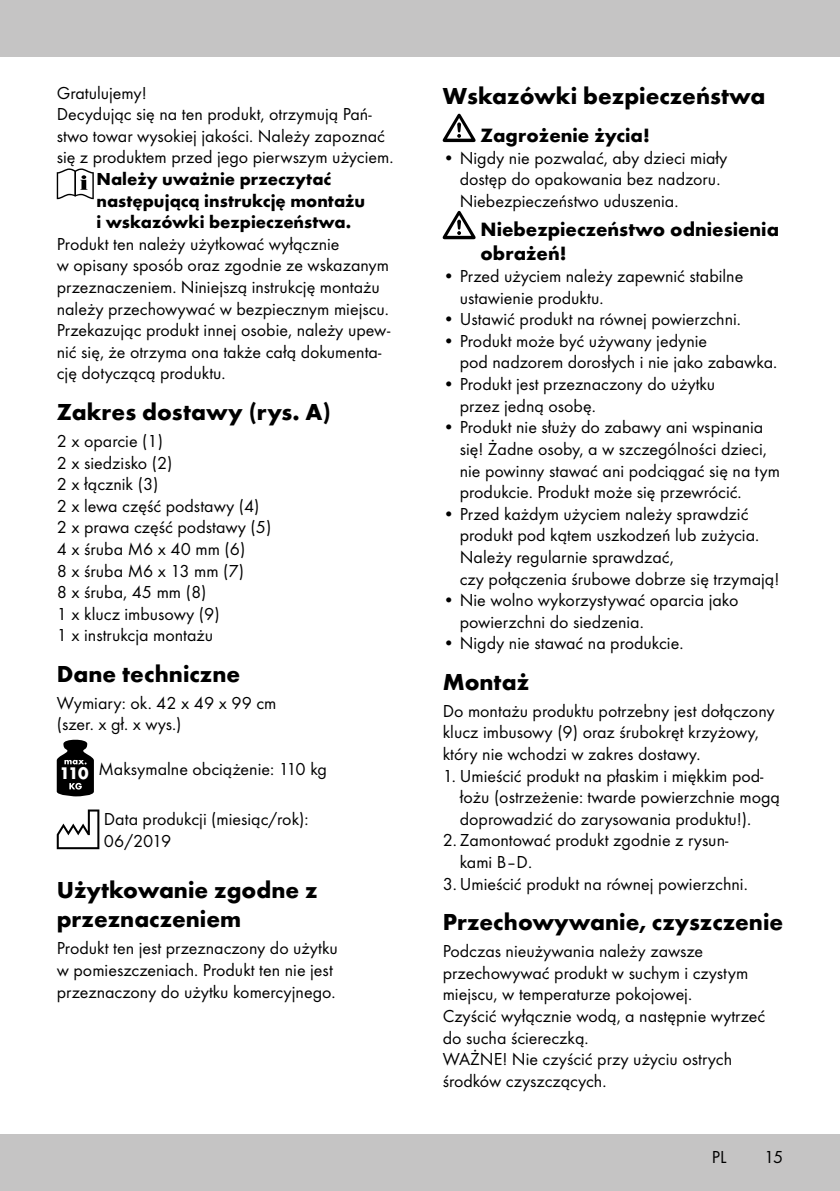
<style>
.page{position:relative;width:840px;height:1191px;background:#fff}
.page>*{position:absolute;margin:0;border:0;box-sizing:border-box;transform-origin:0 0}
.t1{font:700 24px/28.8px "Futura TOT";color:#000}
.t2{font:700 20px/24px "Futura TOT";color:#000}
.t3{font:18px/21.6px "Futura TOT Boo";color:#000}
.t4{font:700 18px/21.6px "Futura TOT";color:#000}
</style>
<div class="page">
<div style="left:0;top:1134px;width:839px;height:57px;background:#c5c4c4"></div>
<div style="left:0;top:0;width:839px;height:57px;background:#c5c4c4"></div>
<svg style="left:57px;top:168px;width:37px;height:31px"></svg>
<svg style="left:57px;top:739px;width:37px;height:57px"></svg>
<svg style="left:57px;top:809px;width:42px;height:40px"></svg>
<svg style="left:442px;top:114px;width:33px;height:28px"></svg>
<svg style="left:442px;top:211px;width:33px;height:28px"></svg>
<p class="t3" style="left:57px;top:82px;width:338px">Gratulujemy!<br>Decydując się na ten produkt, otrzymują Pań&shy;stwo towar wysokiej jakości. Należy zapoznać się z produktem przed jego pierwszym użyciem.</p>
<p class="t4" style="left:96px;top:168px;width:270px">Należy uważnie przeczytać następującą instrukcję montażu i wskazówki bezpieczeństwa.</p>
<p class="t3" style="left:57px;top:233px;width:335px">Produkt ten należy użytkować wyłącznie<br>w opisany sposób oraz zgodnie ze wskazanym przeznaczeniem. Niniejszą instrukcję montażu należy przechowywać w bezpiecznym miejscu.<br>Przekazując produkt innej osobie, należy upew&shy;nić się, że otrzyma ona także całą dokumenta&shy;cję dotyczącą produktu.</p>
<h1 class="t1" style="left:57px;top:397px;width:275px">Zakres dostawy (rys. A)</h1>
<p class="t3" style="left:57px;top:430px;width:216px">2 x oparcie (1)<br>2 x siedzisko (2)<br>2 x łącznik (3)<br>2 x lewa część podstawy (4)<br>2 x prawa część podstawy (5)<br>4 x śruba M6 x 40 mm (6)<br>8 x śruba M6 x 13 mm (7)<br>8 x śruba, 45 mm (8)<br>1 x klucz imbusowy (9)<br>1 x instrukcja montażu</p>
<h1 class="t1" style="left:57px;top:658px;width:185px">Dane techniczne</h1>
<p class="t3" style="left:57px;top:692px;width:221px">Wymiary: ok. 42 x 49 x 99 cm (szer. x gł. x wys.)</p>
<p class="t3" style="left:60px;top:758px;width:269px"><sub>110</sub> Maksymalne obciążenie: 110 kg</p>
<p class="t3" style="left:104px;top:808px;width:206px">Data produkcji (miesiąc/rok):<br>06/2019</p>
<h1 class="t1" style="left:57px;top:875px;width:262px">Użytkowanie zgodne z przeznaczeniem</h1>
<p class="t3" style="left:57px;top:937px;width:282px">Produkt ten jest przeznaczony do użytku w pomieszczeniach. Produkt ten nie jest przeznaczony do użytku komercyjnego.</p>
<h1 class="t1" style="left:442px;top:81px;width:324px">Wskazówki bezpieczeństwa</h1>
<p class="t2" style="left:480px;top:123px;width:171px">Zagrożenie życia!</p>
<p class="t3" style="left:459px;top:147px;width:269px;text-indent:-17px">• Nigdy nie pozwalać, aby dzieci miały dostęp do opakowania bez nadzoru.<br>Niebezpieczeństwo uduszenia.</p>
<p class="t2" style="left:480px;top:217px;width:300px">Niebezpieczeństwo odniesienia obrażeń!</p>
<p class="t3" style="left:459px;top:265px;width:285px;text-indent:-17px">• Przed użyciem należy zapewnić stabilne ustawienie produktu.</p>
<p class="t3" style="left:442px;top:308px;width:300px">• Ustawić produkt na równej powierzchni.</p>
<p class="t3" style="left:459px;top:330px;width:319px;text-indent:-17px">• Produkt może być używany jedynie<br>pod nadzorem dorosłych i nie jako zabawka.</p>
<p class="t3" style="left:459px;top:373px;width:257px;text-indent:-17px">• Produkt jest przeznaczony do użytku przez jedną osobę.</p>
<p class="t3" style="left:459px;top:416px;width:321px;text-indent:-17px">• Produkt nie służy do zabawy ani wspinania się! Żadne osoby, a w szczególności dzieci, nie powinny stawać ani podciągać się na tym produkcie. Produkt może się przewrócić.</p>
<p class="t3" style="left:459px;top:503px;width:321px;text-indent:-17px">• Przed każdym użyciem należy sprawdzić produkt pod kątem uszkodzeń lub zużycia.<br>Należy regularnie sprawdzać,<br>czy połączenia śrubowe dobrze się trzymają!</p>
<p class="t3" style="left:459px;top:589px;width:280px;text-indent:-17px">• Nie wolno wykorzystywać oparcia jako powierzchni do siedzenia.</p>
<p class="t3" style="left:442px;top:632px;width:242px">• Nigdy nie stawać na produkcie.</p>
<h1 class="t1" style="left:442px;top:666px;width:88px">Montaż</h1>
<p class="t3" style="left:442px;top:700px;width:333px">Do montażu produktu potrzebny jest dołączony klucz imbusowy (9) oraz śrubokręt krzyżowy, który nie wchodzi w zakres dostawy.</p>
<p class="t3" style="left:459px;top:764px;width:321px;text-indent:-17px">1. Umieścić produkt na płaskim i miękkim pod&shy;łożu (ostrzeżenie: twarde powierzchnie mogą doprowadzić do zarysowania produktu!).</p>
<p class="t3" style="left:442px;top:829px;width:287px">2. Zamontować produkt zgodnie z rysun-</p>
<p class="t3" style="left:459px;top:851px;width:74px">kami B–D.</p>
<p class="t3" style="left:442px;top:872px;width:306px">3.Umieścić produkt na równej powierzchni.</p>
<h1 class="t1" style="left:442px;top:907px;width:342px">Przechowywanie, czyszczenie</h1>
<p class="t3" style="left:442px;top:940px;width:324px">Podczas nieużywania należy zawsze przechowywać produkt w suchym i czystym miejscu, w temperaturze pokojowej.<br>Czyścić wyłącznie wodą, a następnie wytrzeć do sucha ściereczką.<br>WAŻNE! Nie czyścić przy użyciu ostrych środków czyszczących.</p>
<p class="t3" style="left:711px;top:1146px;width:16px">PL</p>
<p class="t3" style="left:763px;top:1146px;width:20px">15</p>
</div>
